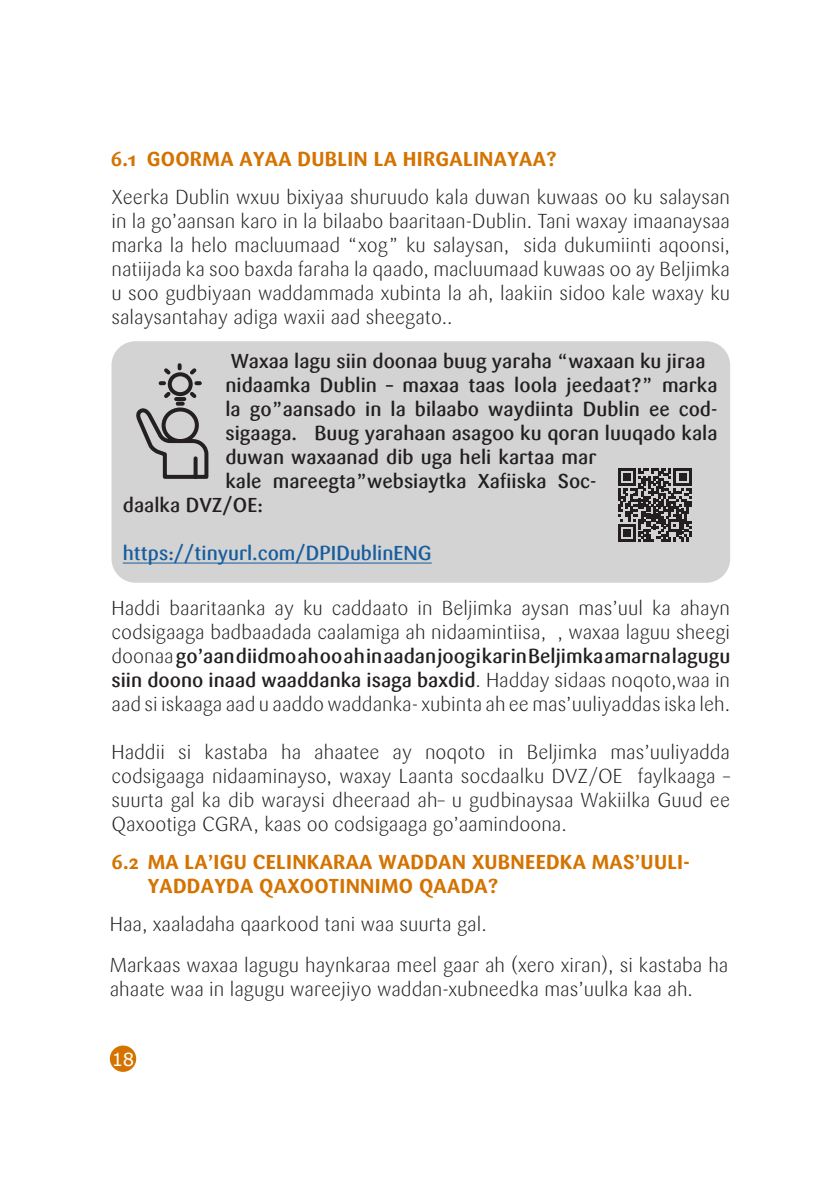
<style>
.page{position:relative;width:840px;height:1191px;background:#fff}
.page>*{position:absolute;margin:0;border:0;box-sizing:border-box;transform-origin:0 0}
.Corps_de_texte{font:300 20px/24px "Sari";color:#231f20;text-align:justify}
.Style_de_paragraphe_1{font:500 20px "Sari";color:#231f20}
.t1{font:700 20px/24px "Sari";letter-spacing:.015em;color:#d47300}
.Lien2{font:500 20px "Sari";color:#175d9e}
.t2{font:18px "Verdana";color:#fff}
.s1{font-weight:500}
</style>
<div class="page">
<div style="left:110px;top:1045px;width:26px;height:26px;background:#d47300;border-radius:50%"></div>
<div style="left:111px;top:341px;width:618px;height:242px;background:#d3d3d3;border-radius:24px"></div>
<hr style="left:123px;top:563px;width:308px;height:1px;background:#175d9e">
<svg style="left:618px;top:468px;width:73px;height:73px"></svg>
<svg style="left:137px;top:363px;width:72px;height:116px"></svg>
<p class="t1" style="left:111px;top:147px;width:447px">6.1 GOORMA AYAA DUBLIN LA HIRGALINAYAA?</p>
<p class="Corps_de_texte" style="left:111px;top:185px;width:620px">Xeerka Dublin wxuu bixiyaa shuruudo kala duwan kuwaas oo ku salaysan in la go’aansan karo in la bilaabo baaritaan-Dublin. Tani waxay imaanaysaa marka la helo macluumaad “xog” ku salaysan, sida dukumiinti aqoonsi, natiijada ka soo baxda faraha la qaado, macluumaad kuwaas oo ay Beljimka u soo gudbiyaan waddammada xubinta la ah, laakiin sidoo kale waxay ku salaysantahay adiga waxii aad sheegato..</p>
<p class="Style_de_paragraphe_1" style="left:230px;top:349px;width:476px">Waxaa lagu siin doonaa buug yaraha “waxaan ku jiraa</p>
<p class="Style_de_paragraphe_1" style="left:225px;top:373px;width:493px">nidaamka Dublin – maxaa taas loola jeedaat?” marka</p>
<p class="Style_de_paragraphe_1" style="left:225px;top:397px;width:493px">la go”aansado in la bilaabo waydiinta Dublin ee cod-</p>
<p class="Style_de_paragraphe_1" style="left:225px;top:421px;width:493px">sigaaga. Buug yarahaan asagoo ku qoran luuqado kala</p>
<p class="Style_de_paragraphe_1" style="left:225px;top:445px;width:372px">duwan waxaanad dib uga heli kartaa mar</p>
<p class="Style_de_paragraphe_1" style="left:225px;top:469px;width:372px">kale mareegta”websiaytka Xafiiska Soc-</p>
<p class="Style_de_paragraphe_1" style="left:123px;top:493px;width:141px">daalka DVZ/OE:</p>
<p class="Lien2" style="left:123px;top:541px;width:310px">https://tinyurl.com/DPIDublinENG</p>
<p class="Corps_de_texte" style="left:111px;top:596px;width:620px">Haddi baaritaanka ay ku caddaato in Beljimka aysan mas’uul ka ahayn codsigaaga badbaadada caalamiga ah nidaamintiisa, , waxaa laguu sheegi doonaa <span class="s1">go’aan diidmo ah oo ah in aadan joogi karin Beljimka amarna lagugu siin doono inaad waaddanka isaga baxdid</span>. Hadday sidaas noqoto,waa in aad si iskaaga aad u aaddo waddanka- xubinta ah ee mas’uuliyaddas iska leh.</p>
<p class="Corps_de_texte" style="left:111px;top:740px;width:619px">Haddii si kastaba ha ahaatee ay noqoto in Beljimka mas’uuliyadda codsigaaga nidaaminayso, waxay Laanta socdaalku DVZ/OE faylkaaga – suurta gal ka dib waraysi dheeraad ah– u gudbinaysaa Wakiilka Guud ee Qaxootiga CGRA, kaas oo codsigaaga go’aamindoona.</p>
<p class="t1" style="left:148px;top:850px;width:543px;text-indent:-36px">6.2 MA LA’IGU CELINKARAA WADDAN XUBNEEDKA MAS’UULI-<br>YADDAYDA QAXOOTINNIMO QAADA?</p>
<p class="Corps_de_texte" style="left:110px;top:912px;width:378px">Haa, xaaladaha qaarkood tani waa suurta gal.</p>
<p class="Corps_de_texte" style="left:110px;top:953px;width:619px">Markaas waxaa lagugu haynkaraa meel gaar ah (xero xiran), si kastaba ha ahaate waa in lagugu wareejiyo waddan-xubneedka mas’uulka kaa ah.</p>
<p class="t2" style="left:112px;top:1047px;width:24px">18</p>
</div>
